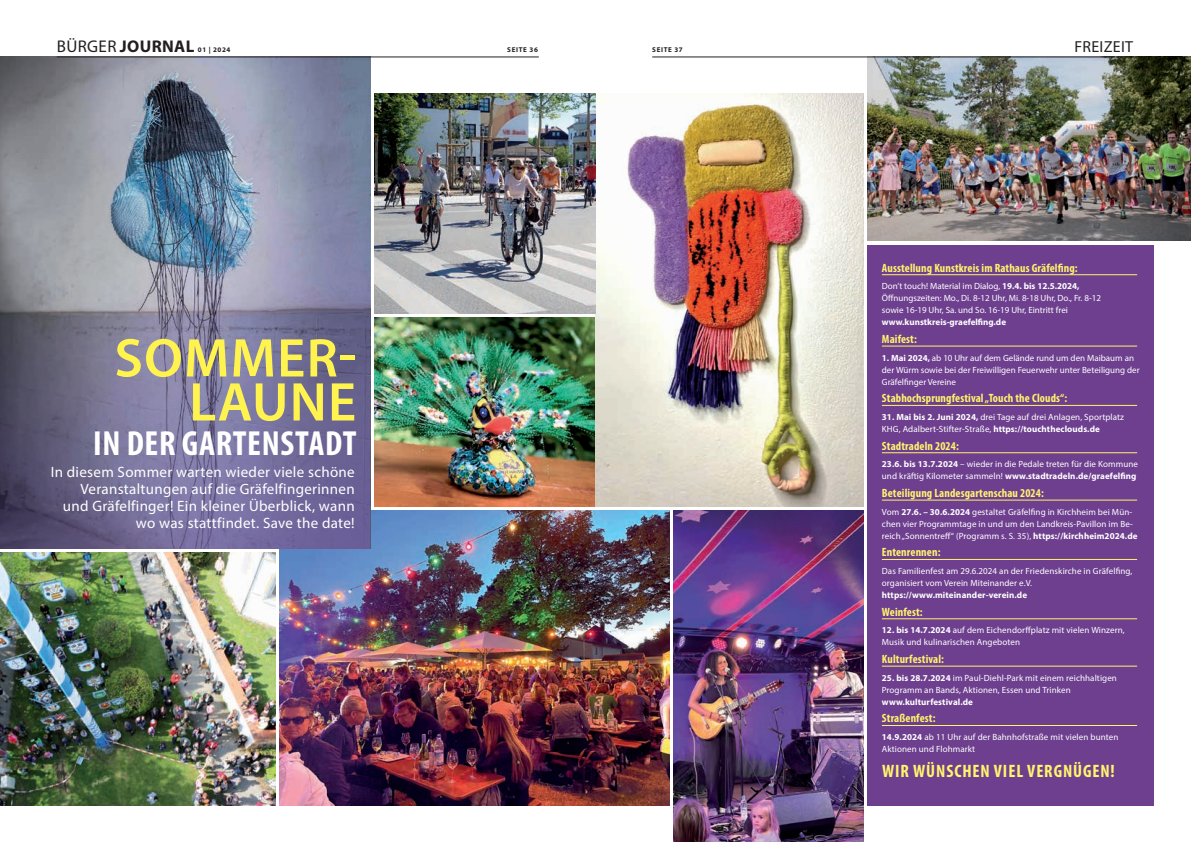
<style>
.page{position:relative;width:1191px;height:842px;background:#fff}
.page>*{position:absolute;margin:0;border:0;box-sizing:border-box;transform-origin:0 0}
.t1{font:600 55px/44px "Myriad Pro";letter-spacing:.02em;color:#fff34f;text-align:right}
.t2{font:700 condensed 35px "Myriad Pro";letter-spacing:.02em;color:#fff}
.t3{font:700 condensed 18px "Myriad Pro";letter-spacing:.05em;color:#fff46d}
.t4{font:700 17px "Myriad Pro";letter-spacing:.02em;color:#231f20}
.t5{font:16px "Myriad Pro";letter-spacing:.02em;color:#231f20}
.t6{font:15px/17px "Myriad Pro";letter-spacing:.02em;color:#fff;text-align:right}
.t7{font:700 condensed 12px "Myriad Pro";letter-spacing:.01em;color:#fff46d}
.t8{font:9px/12px "Myriad Pro";letter-spacing:.01em;color:#fff}
.t9{font:700 9px "Myriad Pro";letter-spacing:.01em;color:#fff}
.t10{font:700 7px "Myriad Pro";letter-spacing:.095em;color:#231f20}
.s1{font-weight:400}
.s2{font-weight:700}
</style>
<div class="page">
<img style="left:374px;top:317px;width:221px;height:189px">
<img style="left:673px;top:510px;width:190px;height:332px">
<img style="left:595px;top:94px;width:268px;height:412px">
<img style="left:867px;top:57px;width:324px;height:184px">
<img style="left:374px;top:94px;width:221px;height:219px">
<div style="left:867px;top:246px;width:287px;height:560px;background:#6d3f8e"></div>
<hr style="left:882px;top:274px;width:255px;height:1px;background:#fff46d">
<hr style="left:882px;top:346px;width:255px;height:1px;background:#fff46d">
<hr style="left:882px;top:405px;width:255px;height:1px;background:#fff46d">
<hr style="left:882px;top:452px;width:255px;height:1px;background:#fff46d">
<hr style="left:882px;top:500px;width:255px;height:1px;background:#fff46d">
<hr style="left:882px;top:559px;width:255px;height:1px;background:#fff46d">
<hr style="left:882px;top:618px;width:255px;height:1px;background:#fff46d">
<hr style="left:882px;top:666px;width:255px;height:1px;background:#fff46d">
<hr style="left:882px;top:725px;width:255px;height:1px;background:#fff46d">
<hr style="left:652px;top:57px;width:482px;height:1px;background:#231f20">
<img style="left:0;top:553px;width:275px;height:253px">
<img style="left:279px;top:510px;width:390px;height:296px">
<svg style="left:0;top:57px;width:370px;height:491px;background:#7b7d99"></svg>
<hr style="left:57px;top:57px;width:482px;height:1px;background:#231f20">
<h3 class="t4" style="left:57px;top:35px;width:139px"><span class="s1">BÜRGER</span> JOURNAL</h3>
<p class="t10" style="left:198px;top:45px;width:34px">01 | 2024</p>
<p class="t10" style="left:507px;top:45px;width:32px">SEITE 36</p>
<p class="t10" style="left:652px;top:45px;width:32px">SEITE 37</p>
<h3 class="t5" style="left:1074px;top:37px;width:60px">FREIZEIT</h3>
<h1 class="t1" style="left:114px;top:335px;width:243px">SOMMER-<br>LAUNE</h1>
<h2 class="t2" style="left:93px;top:421px;width:265px">IN DER GARTENSTADT</h2>
<h3 class="t6" style="left:51px;top:463px;width:305px">In diesem Sommer warten wieder viele schöne Veranstaltungen auf die Gräfelfingerinnen<br>und Gräfelfinger! Ein kleiner Überblick, wann wo was stattfindet. Save the date!</h3>
<h3 class="t7" style="left:882px;top:260px;width:197px">Ausstellung Kunstkreis im Rathaus Gräfelfing:</h3>
<p class="t8" style="left:882px;top:280px;width:221px">Don’t touch! Material im Dialog, <span class="s2">19.4. bis 12.5.2024,<br></span>Öffnungszeiten: Mo., Di. 8-12 Uhr, Mi. 8-18 Uhr, Do., Fr. 8-12 sowie 16-19 Uhr, Sa. und So. 16-19 Uhr, Eintritt frei</p>
<p class="t9" style="left:882px;top:316px;width:126px">www.kunstkreis-graefelfing.de</p>
<h3 class="t7" style="left:882px;top:331px;width:37px">Maifest:</h3>
<p class="t8" style="left:882px;top:351px;width:259px"><span class="s2">1. Mai 2024,</span> ab 10 Uhr auf dem Gelände rund um den Maibaum an der Würm sowie bei der Freiwilligen Feuerwehr unter Beteiligung der<br>Gräfelfinger Vereine</p>
<h3 class="t7" style="left:882px;top:391px;width:187px">Stabhochsprungfestival „Touch the Clouds“:</h3>
<p class="t8" style="left:882px;top:411px;width:244px"><span class="s2">31. Mai bis 2. Juni 2024,</span> drei Tage auf drei Anlagen, Sportplatz<br>KHG, Adalbert-Stifter-Straße, <span class="s2">https://touchtheclouds.de</span></p>
<h3 class="t7" style="left:882px;top:438px;width:78px">Stadtradeln 2024:</h3>
<p class="t8" style="left:882px;top:458px;width:258px"><span class="s2">23.6. bis 13.7.2024</span> – wieder in die Pedale treten für die Kommune und kräftig Kilometer sammeln! <span class="s2">www.stadtradeln.de/graefelfing</span></p>
<h3 class="t7" style="left:882px;top:485px;width:163px">Beteiligung Landesgartenschau 2024:</h3>
<p class="t8" style="left:882px;top:505px;width:257px">Vom <span class="s2">27.6. – 30.6.2024</span> gestaltet Gräfelfing in Kirchheim bei Mün&shy;chen vier Programmtage in und um den Landkreis-Pavillon im Be&shy;reich „Sonnentreff“ (Programm s. S. 35), <span class="s2">https://kirchheim2024.de</span></p>
<h3 class="t7" style="left:882px;top:545px;width:60px">Entenrennen:</h3>
<p class="t8" style="left:882px;top:565px;width:252px">Das Familienfest am 29.6.2024 an der Friedenskirche in Gräfelfing, organisiert vom Verein Miteinander e.V.</p>
<p class="t9" style="left:882px;top:589px;width:147px">https://www.miteinander-verein.de</p>
<h3 class="t7" style="left:882px;top:604px;width:42px">Weinfest:</h3>
<p class="t8" style="left:882px;top:624px;width:244px"><span class="s2">12. bis 14.7.2024</span> auf dem Eichendorffplatz mit vielen Winzern,<br>Musik und kulinarischen Angeboten</p>
<h3 class="t7" style="left:882px;top:651px;width:64px">Kulturfestival:</h3>
<p class="t8" style="left:882px;top:671px;width:236px"><span class="s2">25. bis 28.7.2024</span> im Paul-Diehl-Park mit einem reichhaltigen<br>Programm an Bands, Aktionen, Essen und Trinken</p>
<p class="t9" style="left:882px;top:696px;width:93px">www.kulturfestival.de</p>
<h3 class="t7" style="left:882px;top:711px;width:55px">Straßenfest:</h3>
<p class="t8" style="left:882px;top:731px;width:238px"><span class="s2">14.9.2024</span> ab 11 Uhr auf der Bahnhofstraße mit vielen bunten<br>Aktionen und Flohmarkt</p>
<h3 class="t3" style="left:882px;top:759px;width:234px">WIR WÜNSCHEN VIEL VERGNÜGEN!</h3>
</div>
